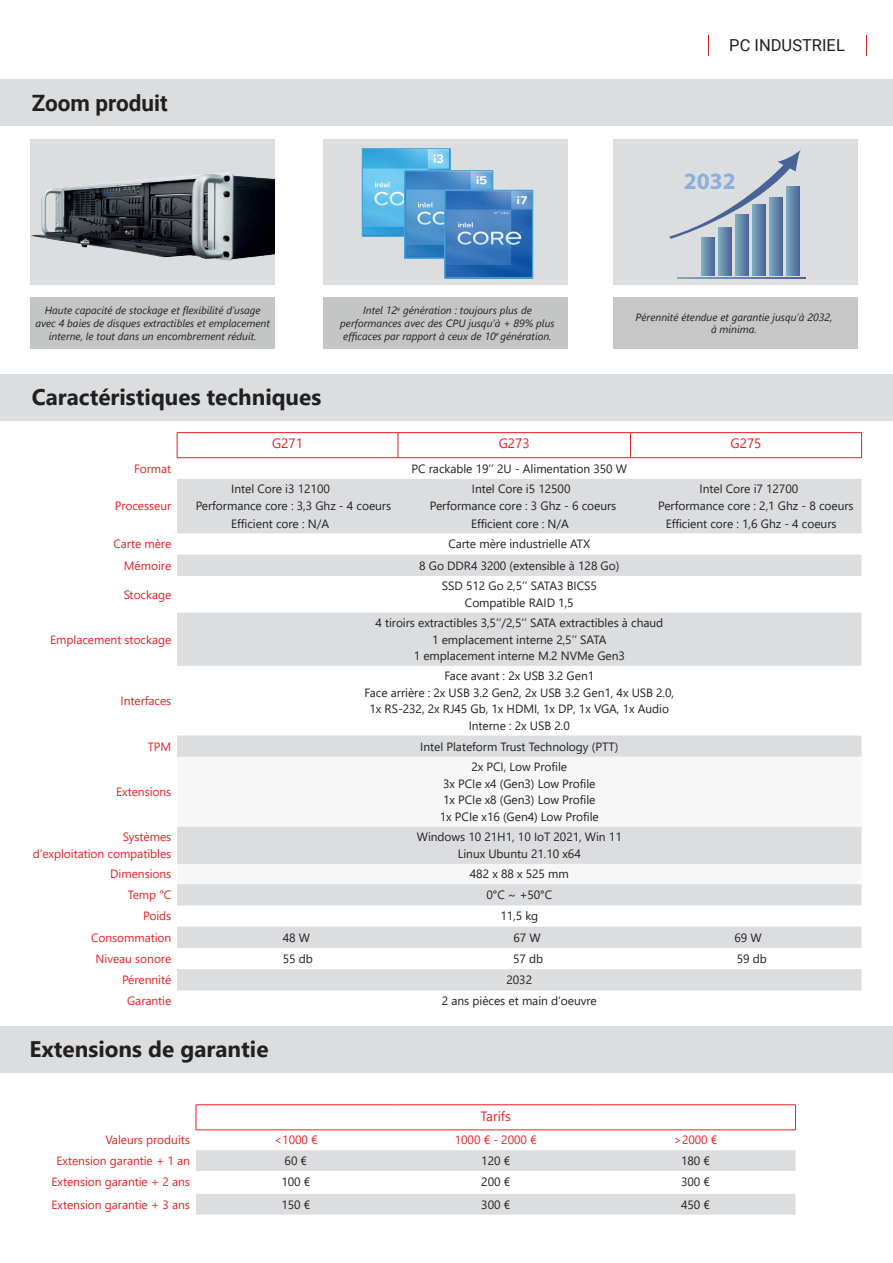
<style>
.page{position:relative;width:893px;height:1263px;background:#fff}
.page>*{position:absolute;margin:0;border:0;box-sizing:border-box;transform-origin:0 0}
.t1{font:700 23.4px "Myriad Pro";color:#8ab0dd}
.t2{font:700 22.5px "Segoe UI";color:#231f20}
.t3{font:700 22.5px "Roboto";color:#231f20}
.t4{font:16.5px "Roboto";color:#231f20}
.t5{font:13.5px "Segoe UI";letter-spacing:-.005em;color:#ec1e25}
.t6{font:12px/16.5px "Segoe UI";letter-spacing:-.005em;color:#231f20;text-align:center}
.t7{font:12px/17.2px "Segoe UI";letter-spacing:-.005em;color:#ec1e25;text-align:right}
.t8{font:italic 10.5px/12.6px "Segoe UI";color:#231f20;text-align:center}
</style>
<div class="page">
<div style="left:0;top:374px;width:893px;height:47px;background:#dcdddf"></div>
<div style="left:30px;top:139px;width:245px;height:146px;background:#dcdddf"></div>
<div style="left:324px;top:139px;width:244px;height:146px;background:#dcdddf"></div>
<div style="left:613px;top:139px;width:245px;height:146px;background:#dcdddf"></div>
<div style="left:613px;top:297px;width:245px;height:52px;background:#c6c7c6"></div>
<div style="left:324px;top:297px;width:244px;height:52px;background:#c4c5c5"></div>
<div style="left:30px;top:297px;width:245px;height:52px;background:#c4c5c5"></div>
<svg style="left:866px;top:35px;width:1px;height:20px"></svg>
<svg style="left:708px;top:35px;width:1px;height:20px"></svg>
<svg style="left:177px;top:479px;width:685px;height:511px;fill:#dcdddf"></svg>
<svg style="left:177px;top:613px;width:685px;height:292px;fill:#dcdddf"></svg>
<svg style="left:177px;top:757px;width:685px;height:127px"></svg>
<hr style="left:177px;top:432px;width:221px;height:1px;background:#ec1e25">
<svg style="left:177px;top:433px;width:1px;height:24px"></svg>
<hr style="left:398px;top:432px;width:232px;height:1px;background:#ec1e25">
<svg style="left:398px;top:433px;width:1px;height:24px"></svg>
<hr style="left:630px;top:432px;width:232px;height:1px;background:#ec1e25">
<svg style="left:630px;top:433px;width:1px;height:24px"></svg>
<svg style="left:861px;top:433px;width:1px;height:24px"></svg>
<hr style="left:177px;top:457px;width:221px;height:1px;background:#ec1e25">
<hr style="left:398px;top:457px;width:232px;height:1px;background:#ec1e25">
<hr style="left:630px;top:457px;width:232px;height:1px;background:#ec1e25">
<div style="left:0;top:1026px;width:893px;height:47px;background:#dcdddf"></div>
<svg style="left:196px;top:1150px;width:599px;height:64px"></svg>
<hr style="left:196px;top:1104px;width:200px;height:1px;background:#ec1e25">
<svg style="left:196px;top:1105px;width:1px;height:24px"></svg>
<hr style="left:396px;top:1104px;width:200px;height:1px;background:#ec1e25">
<hr style="left:596px;top:1104px;width:200px;height:1px;background:#ec1e25">
<svg style="left:795px;top:1105px;width:1px;height:24px"></svg>
<hr style="left:196px;top:1129px;width:200px;height:1px;background:#ec1e25">
<hr style="left:396px;top:1129px;width:200px;height:1px;background:#ec1e25">
<hr style="left:596px;top:1129px;width:200px;height:1px;background:#ec1e25">
<div style="left:0;top:79px;width:893px;height:47px;background:#dcdddf"></div>
<img style="left:31px;top:172px;width:244px;height:89px">
<div style="left:362px;top:148px;width:89px;height:89px;border:1px solid #54a8dd"></div>
<img style="left:364px;top:149px;width:85px;height:86px">
<div style="left:404px;top:170px;width:89px;height:89px;border:1px solid #54a8dd"></div>
<img style="left:406px;top:171px;width:85px;height:86px">
<div style="left:444px;top:190px;width:89px;height:89px;border:1px solid #54a8dd"></div>
<img style="left:446px;top:192px;width:85px;height:84px">
<svg style="left:702px;top:239px;width:13px;height:37px"></svg>
<svg style="left:736px;top:239px;width:13px;height:37px"></svg>
<svg style="left:752px;top:239px;width:13px;height:37px"></svg>
<svg style="left:769px;top:239px;width:13px;height:37px"></svg>
<svg style="left:786px;top:239px;width:13px;height:37px"></svg>
<svg style="left:718px;top:239px;width:13px;height:37px"></svg>
<svg style="left:677px;top:277px;width:129px;height:2px"></svg>
<svg style="left:669px;top:150px;width:132px;height:89px"></svg>
<hr style="left:892px;top:869px;width:1px;height:45px;background:#dcdddf">
<h2 class="t3" style="left:32px;top:87px;width:137px">Zoom produit</h2>
<h3 class="t4" style="left:729px;top:34px;width:117px">PC INDUSTRIEL</h3>
<h1 class="t1" style="left:684px;top:166px;width:53px">2032</h1>
<p class="t8" style="left:36px;top:303px;width:236px">Haute capacité de stockage et flexibilité d’usage avec 4 baies de disques extractibles et emplacement interne, le tout dans un encombrement réduit.</p>
<p class="t8" style="left:340px;top:303px;width:216px">Intel 12<sup>e</sup> génération : toujours plus de performances avec des CPU jusqu’à + 89% plus efficaces par rapport à ceux de 10<sup>e</sup> génération.</p>
<p class="t8" style="left:636px;top:309px;width:198px">Pérennité étendue et garantie jusqu’à 2032, à minima.</p>
<h2 class="t2" style="left:32px;top:376px;width:291px">Caractéristiques techniques</h2>
<p class="t5" style="left:272px;top:431px;width:32px">G271</p>
<p class="t5" style="left:499px;top:431px;width:32px">G273</p>
<p class="t5" style="left:731px;top:431px;width:32px">G275</p>
<p class="t7" style="left:134px;top:459px;width:39px">Format</p>
<p class="t6" style="left:412px;top:459px;width:217px">PC rackable 19’’ 2U - Alimentation 350 W</p>
<p class="t7" style="left:115px;top:496px;width:58px">Processeur</p>
<p class="t6" style="left:231px;top:480px;width:100px">Intel Core i3 12100</p>
<p class="t6" style="left:472px;top:480px;width:100px">Intel Core i5 12500</p>
<p class="t6" style="left:700px;top:480px;width:100px">Intel Core i7 12700</p>
<p class="t6" style="left:196px;top:497px;width:197px">Performance core : 3,3 Ghz - 4 coeurs</p>
<p class="t6" style="left:430px;top:497px;width:188px">Performance core : 3 Ghz - 6 coeurs</p>
<p class="t6" style="left:658px;top:497px;width:197px">Performance core : 2,1 Ghz - 8 coeurs</p>
<p class="t6" style="left:231px;top:514px;width:99px">Efficient core : N/A</p>
<p class="t6" style="left:471px;top:514px;width:99px">Efficient core : N/A</p>
<p class="t6" style="left:666px;top:514px;width:172px">Efficient core : 1,6 Ghz - 4 coeurs</p>
<p class="t7" style="left:113px;top:534px;width:59px">Carte mère</p>
<p class="t6" style="left:448px;top:535px;width:143px">Carte mère industrielle ATX</p>
<p class="t7" style="left:124px;top:556px;width:49px">Mémoire</p>
<p class="t6" style="left:419px;top:556px;width:202px">8 Go DDR4 3200 (extensible à 128 Go)</p>
<p class="t7" style="left:124px;top:585px;width:49px">Stockage</p>
<p class="t6" style="left:442px;top:577px;width:156px">SSD 512 Go 2,5’’ SATA3 BICS5<br>Compatible RAID 1,5</p>
<p class="t7" style="left:50px;top:630px;width:123px">Emplacement stockage</p>
<p class="t6" style="left:375px;top:613px;width:289px">4 tiroirs extractibles 3,5’’/2,5’’ SATA extractibles à chaud<br>1 emplacement interne 2,5’’ SATA<br>1 emplacement interne M.2 NVMe Gen3</p>
<p class="t7" style="left:121px;top:691px;width:52px">Interfaces</p>
<p class="t6" style="left:364px;top:667px;width:311px">Face avant : 2x USB 3.2 Gen1<br>Face arrière : 2x USB 3.2 Gen2, 2x USB 3.2 Gen1, 4x USB 2.0, 1x RS-232, 2x RJ45 Gb, 1x HDMI, 1x DP, 1x VGA, 1x Audio Interne : 2x USB 2.0</p>
<p class="t7" style="left:148px;top:737px;width:25px">TPM</p>
<p class="t6" style="left:420px;top:737px;width:200px">Intel Plateform Trust Technology (PTT)</p>
<p class="t7" style="left:116px;top:782px;width:57px">Extensions</p>
<p class="t6" style="left:440px;top:758px;width:160px">2x PCI, Low Profile<br>3x PCIe x4 (Gen3) Low Profile<br>1x PCIe x8 (Gen3) Low Profile<br>1x PCIe x16 (Gen4) Low Profile</p>
<p class="t7" style="left:33px;top:827px;width:140px">Systèmes<br>d’exploitation compatibles</p>
<p class="t6" style="left:417px;top:828px;width:206px">Windows 10 21H1, 10 IoT 2021, Win 11<br>Linux Ubuntu 21.10 x64</p>
<p class="t7" style="left:110px;top:864px;width:63px">Dimensions</p>
<p class="t6" style="left:470px;top:865px;width:100px">482 x 88 x 525 mm</p>
<p class="t7" style="left:128px;top:885px;width:45px">Temp °C</p>
<p class="t6" style="left:486px;top:885px;width:67px">0°C ~ +50°C</p>
<p class="t7" style="left:143px;top:906px;width:30px">Poids</p>
<p class="t6" style="left:500px;top:907px;width:39px">11,5 kg</p>
<p class="t7" style="left:91px;top:928px;width:82px">Consommation</p>
<p class="t6" style="left:283px;top:928px;width:29px">48 W</p>
<p class="t6" style="left:513px;top:928px;width:29px">67 W</p>
<p class="t6" style="left:734px;top:928px;width:29px">69 W</p>
<p class="t7" style="left:96px;top:949px;width:77px">Niveau sonore</p>
<p class="t6" style="left:283px;top:949px;width:32px">55 db</p>
<p class="t6" style="left:513px;top:949px;width:32px">57 db</p>
<p class="t6" style="left:737px;top:949px;width:32px">59 db</p>
<p class="t7" style="left:122px;top:970px;width:51px">Pérennité</p>
<p class="t6" style="left:506px;top:971px;width:27px">2032</p>
<p class="t7" style="left:127px;top:991px;width:46px">Garantie</p>
<p class="t6" style="left:442px;top:992px;width:156px">2 ans pièces et main d’oeuvre</p>
<h2 class="t2" style="left:30px;top:1028px;width:240px">Extensions de garantie</h2>
<p class="t5" style="left:481px;top:1103px;width:32px">Tarifs</p>
<p class="t7" style="left:105px;top:1130px;width:86px">Valeurs produits</p>
<p class="t7" style="left:274px;top:1130px;width:45px">&lt;1000 €</p>
<p class="t7" style="left:455px;top:1130px;width:83px">1000 € - 2000 €</p>
<p class="t7" style="left:674px;top:1130px;width:45px">&gt;2000 €</p>
<p class="t7" style="left:57px;top:1151px;width:135px">Extension garantie + 1 an</p>
<p class="t6" style="left:285px;top:1151px;width:24px">60 €</p>
<p class="t6" style="left:481px;top:1151px;width:30px">120 €</p>
<p class="t6" style="left:681px;top:1151px;width:30px">180 €</p>
<p class="t7" style="left:52px;top:1172px;width:140px">Extension garantie + 2 ans</p>
<p class="t6" style="left:281px;top:1172px;width:30px">100 €</p>
<p class="t6" style="left:481px;top:1172px;width:30px">200 €</p>
<p class="t6" style="left:681px;top:1172px;width:30px">300 €</p>
<p class="t7" style="left:52px;top:1195px;width:140px">Extension garantie + 3 ans</p>
<p class="t6" style="left:281px;top:1195px;width:30px">150 €</p>
<p class="t6" style="left:481px;top:1195px;width:30px">300 €</p>
<p class="t6" style="left:681px;top:1195px;width:30px">450 €</p>
</div>
